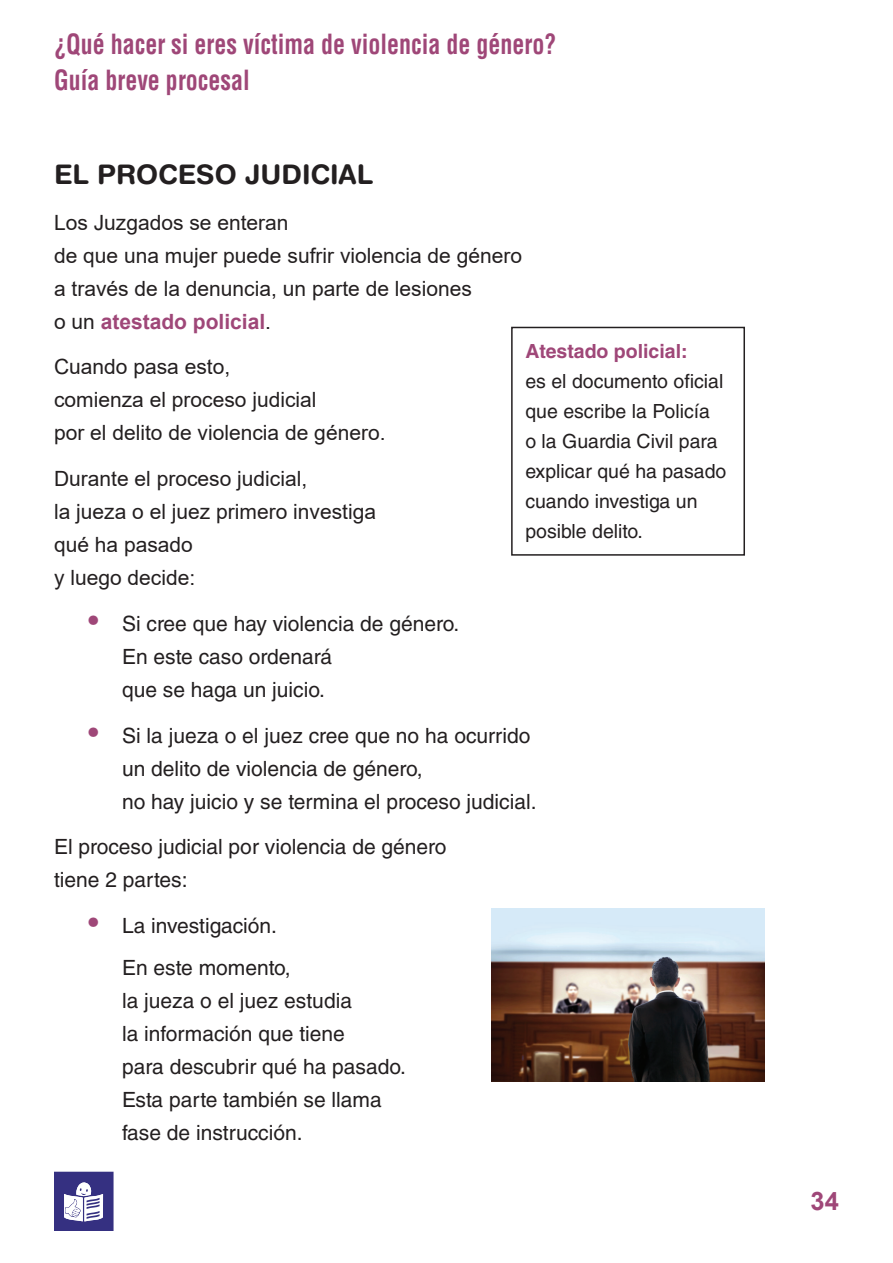
<style>
.page{position:relative;width:893px;height:1263px;background:#fff}
.page>*{position:absolute;margin:0;border:0;box-sizing:border-box;transform-origin:0 0}
.t1{font:700 condensed 27.15px/36px "Helvetica LT Std";color:#9f4778;scale:.88 1}
.t2{font:700 27px "Helvetica Rounded LT Std";color:#231f20}
.t3{font:700 25.5px "Arial";color:#9f4778}
.t4{font:21px/33px "Helvetica LT Std";color:#231f20}
.t5{font:21px/33px "Arial";color:#231f20}
.t6{font:19.5px/30px "Helvetica LT Std";color:#231f20}
.t7{font:700 19.5px "Helvetica LT Std";color:#9f4778}
.s1{font-weight:700;color:#9f4778}
.s2{font-size:30px;color:#9f4778}
</style>
<div class="page">
<svg style="left:54px;top:1172px;width:60px;height:58px"></svg>
<div style="left:511px;top:327px;width:234px;height:229px;border:2px solid #231f20"></div>
<img style="left:491px;top:909px;width:274px;height:172px">
<p class="t1" style="left:54px;top:26px;width:573px">¿Qué hacer si eres víctima de violencia de género?<br>Guía breve procesal</p>
<p class="t2" style="left:54px;top:158px;width:321px">EL PROCESO JUDICIAL</p>
<p class="t5" style="left:54px;top:206px;width:470px">Los Juzgados se enteran<br>de que una mujer puede sufrir violencia de género a través de la denuncia, un parte de lesiones<br>o un <span class="s1">atestado policial</span>.</p>
<p class="t5" style="left:54px;top:350px;width:333px">Cuando pasa esto,<br>comienza el proceso judicial<br>por el delito de violencia de género.</p>
<p class="t5" style="left:54px;top:462px;width:324px">Durante el proceso judicial,<br>la jueza o el juez primero investiga qué ha pasado<br>y luego decide:</p>
<p class="t4" style="left:122px;top:607px;width:339px;text-indent:-34px"><span class="s2">•</span> Si cree que hay violencia de género.<br>En este caso ordenará<br>que se haga un juicio.</p>
<p class="t4" style="left:122px;top:719px;width:416px;text-indent:-34px"><span class="s2">•</span> Si la jueza o el juez cree que no ha ocurrido un delito de violencia de género,<br>no hay juicio y se termina el proceso judicial.</p>
<p class="t4" style="left:54px;top:830px;width:394px">El proceso judicial por violencia de género tiene 2 partes:</p>
<p class="t4" style="left:88px;top:905px;width:191px;line-height:41.5px"><span class="s2">•</span> La investigación.<br>E</p>
<p class="t7" style="left:525px;top:339px;width:164px">Atestado policial:</p>
<p class="t6" style="left:525px;top:366px;width:203px">es el documento oficial que escribe la Policía<br>o la Guardia Civil para explicar qué ha pasado cuando investiga un posible delito.</p>
<p class="t4" style="left:122px;top:951px;width:286px;text-indent:14px">n este momento,<br>la jueza o el juez estudia<br>la información que tiene<br>para descubrir qué ha pasado.<br>Esta parte también se llama fase de instrucción.</p>
<p class="t3" style="left:811px;top:1183px;width:30px">34</p>
</div>
